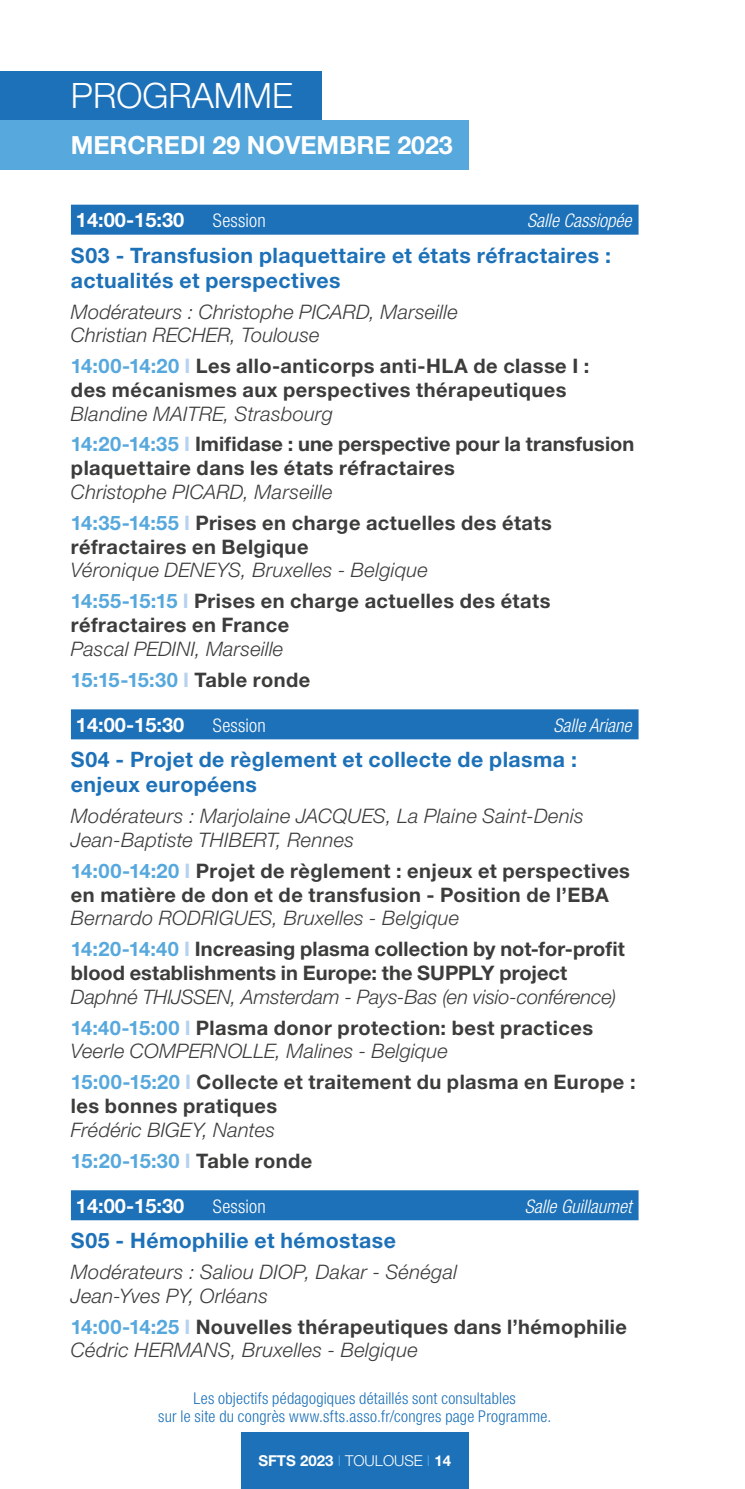
<style>
.page{position:relative;width:745px;height:1489px;background:#fff}
.page>*{position:absolute;margin:0;border:0;box-sizing:border-box;transform-origin:0 0}
.t1{font:300 35px "Helvetica Neue LT Std";color:#fff}
.t2{font:700 25px "Helvetica Neue LT Std";letter-spacing:-.005em;color:#fff}
.t3{font:700 21.25px/25px "Helvetica Neue LT Std";letter-spacing:.02em;color:#1d71b8}
.t4{font:700 20px/23.8px "Helvetica Neue LT Std";letter-spacing:.02em;color:#3c3c3b}
.t5{font:italic 300 20px/23.8px "Helvetica Neue LT Std";letter-spacing:.01em;color:#3c3c3b}
.t6{font:700 20px/30.8px "Helvetica Neue LT Std";color:#3c3c3b}
.t7{font:italic 300 20px/30.8px "Helvetica Neue LT Std";letter-spacing:-.01em;color:#3c3c3b}
.t8{font:700 20px "Helvetica Neue LT Std";color:#fff}
.t9{font:italic 300 condensed 18.75px "Helvetica Neue LT Std";color:#fff}
.t10{font:300 condensed 18.75px "Helvetica Neue LT Std";letter-spacing:.01em;color:#fff}
.t11{font:300 condensed 16.25px/17.5px "Helvetica Neue LT Std";letter-spacing:.015em;color:#1d71b8;text-align:center}
.t12{font:700 15px "Helvetica Neue LT Std";color:#fff}
.s1{color:#56a8dd}
.s2{color:#b6d2f0}
.s3{font-weight:300;font-style:italic}
.s4{font-weight:700;font-style:normal;color:#56a8dd}
.s5{font-weight:700;font-style:normal;color:#b6d2f0}
.s6{font-weight:700;font-style:normal}
.s7{font-weight:300;color:#56a8dd}
.s8{font-weight:300}
</style>
<div class="page">
<div style="left:241px;top:1431px;width:227px;height:57px;background:#1d71b8"></div>
<div style="left:0;top:71px;width:321px;height:49px;background:#1d71b8"></div>
<div style="left:0;top:120px;width:468px;height:50px;background:#56a8dd"></div>
<div style="left:71px;top:205px;width:567px;height:30px;background:#1d71b8"></div>
<div style="left:71px;top:709px;width:567px;height:30px;background:#1d71b8"></div>
<div style="left:71px;top:1190px;width:567px;height:30px;background:#1d71b8"></div>
<hr style="left:744px;top:71px;width:1px;height:49px;background:#1d71b8">
<h1 class="t1" style="left:71px;top:74px;width:223px">PROGRAMME</h1>
<p class="t2" style="left:71px;top:130px;width:383px">MERCREDI 29 NOVEMBRE 2023</p>
<p class="t8" style="left:76px;top:207px;width:110px">14:00-15:30</p>
<p class="t10" style="left:213px;top:209px;width:54px">Session</p>
<p class="t9" style="left:526px;top:209px;width:106px">Salle Cassiopée</p>
<p class="t3" style="left:71px;top:242px;width:541px">S03 - Transfusion plaquettaire et états réfractaires : actualités et perspectives</p>
<p class="t5" style="left:71px;top:299px;width:388px">Modérateurs : Christophe PICARD, Marseille<br>Christian RECHER, Toulouse</p>
<p class="t4" style="left:71px;top:353px;width:519px"><span class="s1">14:00-14:20</span> <span class="s2">I</span> Les allo-anticorps anti-HLA de classe I : des mécanismes aux perspectives thérapeutiques</p>
<p class="t4" style="left:71px;top:397px;width:564px;line-height:30.8px"><span class="s3">Blandine MAITRE, Strasbourg<br></span><span class="s1">14:20-14:35</span> <span class="s2">I</span> Imifidase : une perspective pour la transfusion</p>
<p class="t4" style="left:71px;top:456px;width:385px">plaquettaire dans les états réfractaires</p>
<p class="t4" style="left:71px;top:476px;width:482px;line-height:30.8px"><span class="s3">Christophe PICARD, Marseille<br></span><span class="s1">14:35-14:55</span> <span class="s2">I</span> Prises en charge actuelles des états</p>
<p class="t4" style="left:71px;top:534px;width:239px">réfractaires en Belgique</p>
<p class="t5" style="left:71px;top:554px;width:481px;line-height:30.8px">Véronique DENEYS, Bruxelles - Belgique<br><span class="s4">14:55-15:15</span> <span class="s5">I</span> <span class="s6">Prises en charge actuelles des états</span></p>
<p class="t4" style="left:71px;top:612px;width:220px">réfractaires en France</p>
<p class="t5" style="left:71px;top:633px;width:241px;line-height:30.8px">Pascal PEDINI, Marseille<br><span class="s4">15:15-15:30</span> <span class="s5">I</span> <span class="s6">Table ronde</span></p>
<p class="t8" style="left:76px;top:712px;width:110px">14:00-15:30</p>
<p class="t10" style="left:213px;top:714px;width:54px">Session</p>
<p class="t9" style="left:553px;top:714px;width:80px">Salle Ariane</p>
<p class="t3" style="left:71px;top:746px;width:507px">S04 - Projet de règlement et collecte de plasma : enjeux européens</p>
<p class="t5" style="left:71px;top:804px;width:514px">Modérateurs : Marjolaine JACQUES, La Plaine Saint-Denis<br>Jean-Baptiste THIBERT, Rennes</p>
<p class="t4" style="left:71px;top:858px;width:560px"><span class="s1">14:00-14:20</span> <span class="s2">I</span> Projet de règlement : enjeux et perspectives en matière de don et de transfusion - Position de l’EBA</p>
<p class="t6" style="left:71px;top:902px;width:555px"><span class="s3">Bernardo RODRIGUES, Bruxelles - Belgique<br></span><span class="s1">14:20-14:40</span> <span class="s2">I</span> Increasing plasma collection by not-for-profit</p>
<p class="t6" style="left:71px;top:956px;width:497px">blood establishments in Europe: the SUPPLY project</p>
<p class="t7" style="left:71px;top:980px;width:546px">Daphné THIJSSEN, Amsterdam - Pays-Bas (en visio-conférence)<br><span class="s4">14:40-15:00</span> <span class="s5">I</span> <span class="s6">Plasma donor protection: best practices</span></p>
<p class="t4" style="left:71px;top:1035px;width:565px;line-height:30.8px"><span class="s3">Veerle COMPERNOLLE, Malines - Belgique<br></span><span class="s1">15:00-15:20</span> <span class="s2">I</span> Collecte et traitement du plasma en Europe :</p>
<p class="t4" style="left:71px;top:1093px;width:208px">les bonnes pratiques</p>
<p class="t5" style="left:71px;top:1113px;width:243px;line-height:30.8px">Frédéric BIGEY, Nantes<br><span class="s4">15:20-15:30</span> <span class="s5">I</span> <span class="s6">Table ronde</span></p>
<p class="t8" style="left:76px;top:1192px;width:110px">14:00-15:30</p>
<p class="t10" style="left:213px;top:1195px;width:54px">Session</p>
<p class="t9" style="left:524px;top:1195px;width:108px">Salle Guillaumet</p>
<p class="t3" style="left:71px;top:1227px;width:326px">S05 - Hémophilie et hémostase</p>
<p class="t5" style="left:71px;top:1259px;width:387px">Modérateurs : Saliou DIOP, Dakar - Sénégal<br>Jean-Yves PY, Orléans</p>
<p class="t4" style="left:71px;top:1314px;width:557px"><span class="s1">14:00-14:25</span> <span class="s2">I</span> Nouvelles thérapeutiques dans l’hémophilie<br><span class="s3">Cédric HERMANS, Bruxelles - Belgique</span></p>
<p class="t11" style="left:158px;top:1389px;width:394px">Les objectifs pédagogiques détaillés sont consultables<br>sur le site du congrès www.sfts.asso.fr/congres page Programme.</p>
<p class="t12" style="left:258px;top:1451px;width:194px">SFTS 2023 <span class="s7">I</span> <span class="s8">TOULOUSE</span> <span class="s7">I</span> 14</p>
</div>
